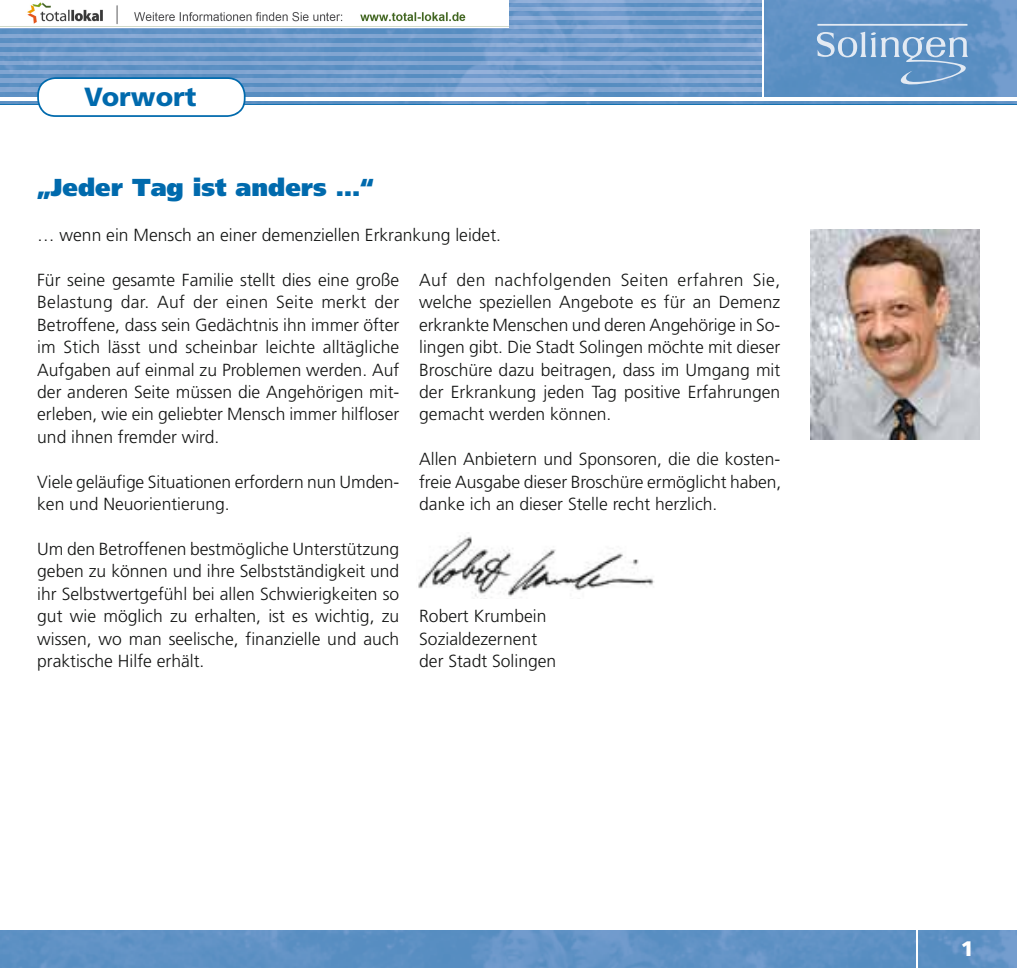
<style>
.page{position:relative;width:1017px;height:968px;background:#fff}
.page>*{position:absolute;margin:0;border:0;box-sizing:border-box;transform-origin:0 0}
.t1{font:900 26.25px "Frutiger";color:#006aad}
.t2{font:900 24.5px "Frutiger";color:#006aad}
.t3{font:900 21px "Frutiger";color:#fff}
.t4{font:300 17.5px/22.4px "Frutiger";color:#131413;text-align:justify}
</style>
<div class="page">
<img style="left:0;top:930px;width:1017px;height:37px">
<hr style="left:916px;top:930px;width:2px;height:37px;background:#fff">
<img style="left:0;top:0;width:1017px;height:104px">
<hr style="left:0;top:97px;width:1017px;height:3px;background:#fff">
<img style="left:0;top:88px;width:762px;height:3px">
<img style="left:0;top:79px;width:762px;height:3px">
<hr style="left:0;top:70px;width:762px;height:3px;background:#85a8d3">
<hr style="left:0;top:61px;width:762px;height:4px;background:#86a8d3">
<img style="left:0;top:52px;width:762px;height:4px">
<hr style="left:0;top:43px;width:762px;height:4px;background:#86a8d3">
<hr style="left:0;top:34px;width:762px;height:4px;background:#87a9d4">
<img style="left:0;top:25px;width:762px;height:4px">
<img style="left:508px;top:16px;width:254px;height:4px">
<img style="left:508px;top:7px;width:254px;height:4px">
<img style="left:508px;top:0;width:254px;height:2px">
<hr style="left:762px;top:0;width:2px;height:99px;background:#fff">
<svg style="left:817px;top:24px;width:151px;height:60px;background:#739fcb"></svg>
<svg style="left:37px;top:77px;width:209px;height:40px"></svg>
<img style="left:810px;top:229px;width:170px;height:210px">
<img style="left:418px;top:536px;width:236px;height:62px">
<img style="left:0;top:0;width:508px;height:27px">
<h1 class="t1" style="left:84px;top:87px;width:114px">Vorwort</h1>
<h2 class="t2" style="left:37px;top:178px;width:338px">„Jeder Tag ist anders …“</h2>
<p class="t4" style="left:37px;top:225px;width:465px">… wenn ein Mensch an einer demenziellen Erkrankung leidet.</p>
<p class="t4" style="left:37px;top:270px;width:364px">Für seine gesamte Familie stellt dies eine große Belastung dar. Auf der einen Seite merkt der Betroffene, dass sein Gedächtnis ihn immer öfter im Stich lässt und scheinbar leichte alltägliche Aufgaben auf einmal zu Problemen werden. Auf der anderen Seite müssen die Angehörigen mit&shy;erleben, wie ein geliebter Mensch immer hilfloser und ihnen fremder wird.</p>
<p class="t4" style="left:37px;top:471px;width:364px">Viele geläufige Situationen erfordern nun Umden&shy;ken und Neuorientierung.</p>
<p class="t4" style="left:37px;top:539px;width:364px">Um den Betroffenen bestmögliche Unterstützung geben zu können und ihre Selbstständigkeit und ihr Selbstwertgefühl bei allen Schwierigkeiten so gut wie möglich zu erhalten, ist es wichtig, zu wissen, wo man seelische, finanzielle und auch praktische Hilfe erhält.</p>
<p class="t4" style="left:419px;top:270px;width:363px">Auf den nachfolgenden Seiten erfahren Sie, welche speziellen Angebote es für an Demenz erkrankte Menschen und deren Angehörige in So&shy;lingen gibt. Die Stadt Solingen möchte mit dieser Broschüre dazu beitragen, dass im Umgang mit der Erkrankung jeden Tag positive Erfahrungen gemacht werden können.</p>
<p class="t4" style="left:419px;top:449px;width:364px">Allen Anbietern und Sponsoren, die die kosten&shy;freie Ausgabe dieser Broschüre ermöglicht haben, danke ich an dieser Stelle recht herzlich.</p>
<p class="t4" style="left:419px;top:606px;width:139px;text-align:left">Robert Krumbein<br>Sozialdezernent der Stadt Solingen</p>
<p class="t3" style="left:961px;top:940px;width:14px">1</p>
</div>
